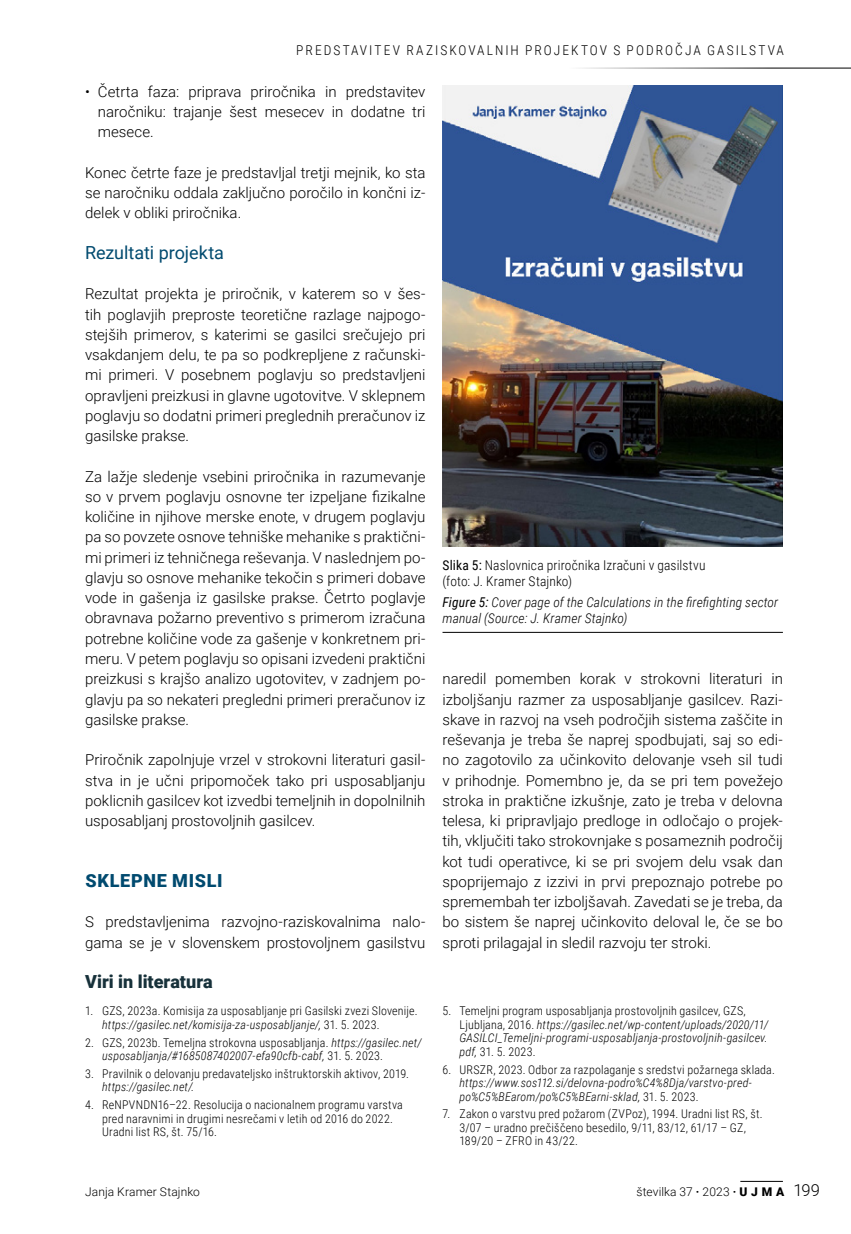
<style>
.page{position:relative;width:851px;height:1234px;background:#fff}
.page>*{position:absolute;margin:0;border:0;box-sizing:border-box;transform-origin:0 0}
._02_Podnaslov_Mo_cop{font:18px "Roboto";letter-spacing:-.005em;color:#004a6f}
._05_Naslov_viri{font:900 18px "Roboto";color:#17313a}
._01_Naslov_Mo__12_bl{font:900 18px "Roboto";letter-spacing:.04em;color:#004a6f}
._00_normal_10pt_SLO{font:300 15px/20.2px "Roboto";color:#000;text-align:justify}
._06_podpis_pod_sliko{font:italic 300 13.5px/16.5px "Roboto Condensed";letter-spacing:.01em;color:#000}
._06_podpis_pod_sliko-2{font:300 13.5px/16.5px "Roboto Condensed";letter-spacing:.01em;color:#000}
._06_podpis_pod_sliko-3{font:300 13.5px "Roboto Condensed";letter-spacing:.15em;color:#000}
.t1{font:italic 300 12px/13.5px "Roboto Condensed";letter-spacing:.015em;color:#000}
.t2{font:300 12px/13.5px "Roboto Condensed";letter-spacing:.015em;color:#000}
.t3{font:300 12px "Roboto";letter-spacing:.01em;color:#000}
.s1{font-style:italic}
.s2{font-style:normal}
.s3{font-weight:400}
.s4{font-weight:700}
.s5{font-weight:900}
.s6{font-size:16.5px}
</style>
<div class="page">
<img style="left:442px;top:85px;width:340px;height:461px">
<hr style="left:442px;top:632px;width:340px;height:1px;background:#000">
<hr style="left:566px;top:68px;width:284px;height:1px;background:#000">
<hr style="left:740px;top:1180px;width:42px;height:1px;background:#000">
<p class="_06_podpis_pod_sliko-3" style="left:296px;top:41px;width:489px">PREDSTAVITEV RAZISKOVALNIH PROJEKTOV S PODROČJA GASILSTVA</p>
<p class="_00_normal_10pt_SLO" style="left:98px;top:81px;width:329px;text-indent:-13px">• Četrta faza: priprava priročnika in predstavitev naročniku: trajanje šest mesecev in dodatne tri mesece.</p>
<p class="_00_normal_10pt_SLO" style="left:85px;top:162px;width:342px">Konec četrte faze je predstavljal tretji mejnik, ko sta se naročniku oddala zaključno poročilo in končni iz&shy;delek v obliki priročnika.</p>
<p class="_02_Podnaslov_Mo_cop" style="left:85px;top:240px;width:140px">Rezultati projekta</p>
<p class="_00_normal_10pt_SLO" style="left:85px;top:283px;width:342px">Rezultat projekta je priročnik, v katerem so v šes&shy;tih poglavjih preproste teoretične razlage najpogo&shy;stejših primerov, s katerimi se gasilci srečujejo pri vsakdanjem delu, te pa so podkrepljene z računski&shy;mi primeri. V posebnem poglavju so predstavljeni opravljeni preizkusi in glavne ugotovitve. V sklepnem poglavju so dodatni primeri preglednih preračunov iz gasilske prakse.</p>
<p class="_00_normal_10pt_SLO" style="left:85px;top:465px;width:342px">Za lažje sledenje vsebini priročnika in razumevanje so v prvem poglavju osnovne ter izpeljane fizikalne količine in njihove merske enote, v drugem poglavju pa so povzete osnove tehniške mehanike s praktični&shy;mi primeri iz tehničnega reševanja. V naslednjem po&shy;glavju so osnove mehanike tekočin s primeri dobave vode in gašenja iz gasilske prakse. Četrto poglavje obravnava požarno preventivo s primerom izračuna potrebne količine vode za gašenje v konkretnem pri&shy;meru. V petem poglavju so opisani izvedeni praktični preizkusi s krajšo analizo ugotovitev, v zadnjem po&shy;glavju pa so nekateri pregledni primeri preračunov iz gasilske prakse.</p>
<p class="_00_normal_10pt_SLO" style="left:85px;top:749px;width:342px">Priročnik zapolnjuje vrzel v strokovni literaturi gasil&shy;stva in je učni pripomoček tako pri usposabljanju poklicnih gasilcev kot izvedbi temeljnih in dopolnilnih usposabljanj prostovoljnih gasilcev.</p>
<p class="_01_Naslov_Mo__12_bl" style="left:85px;top:867px;width:138px">SKLEPNE MISLI</p>
<p class="_00_normal_10pt_SLO" style="left:85px;top:911px;width:342px">S predstavljenima razvojno-raziskovalnima nalo&shy;gama se je v slovenskem prostovoljnem gasilstvu</p>
<p class="_05_Naslov_viri" style="left:85px;top:969px;width:129px">Viri in literatura</p>
<p class="t2" style="left:102px;top:1003px;width:317px;text-indent:-17px">1. GZS, 2023a. Komisija za usposabljanje pri Gasilski zvezi Slovenije. <span class="s1">https://gasilec.net/komisija-za-usposabljanje/,</span> 31. 5. 2023.</p>
<p class="t1" style="left:102px;top:1034px;width:321px;text-indent:-17px"><span class="s2">2. GZS, 2023b. Temeljna strokovna usposabljanja.</span> https://gasilec.net/ usposabljanja/#1685087402007-efa90cfb-cabf, <span class="s2">31. 5. 2023.</span></p>
<p class="t2" style="left:102px;top:1066px;width:308px;text-indent:-17px">3. Pravilnik o delovanju predavateljsko inštruktorskih aktivov, 2019. <span class="s1">https://gasilec.net/.</span></p>
<p class="t2" style="left:102px;top:1097px;width:302px;text-indent:-17px">4. ReNPVNDN16–22. Resolucija o nacionalnem programu varstva pred naravnimi in drugimi nesrečami v letih od 2016 do 2022.<br>Uradni list RS, št. 75/16.</p>
<p class="t3" style="left:85px;top:1183px;width:116px">Janja Kramer Stajnko</p>
<p class="_06_podpis_pod_sliko-2" style="left:442px;top:556px;width:264px"><span class="s3">Slika 5:</span> Naslovnica priročnika Izračuni v gasilstvu (foto: J. Kramer Stajnko)</p>
<p class="_06_podpis_pod_sliko" style="left:442px;top:593px;width:337px"><span class="s3">Figure 5:</span> Cover page of the Calculations in the firefighting sector manual (Source: J. Kramer Stajnko)</p>
<p class="_00_normal_10pt_SLO" style="left:442px;top:668px;width:342px">naredil pomemben korak v strokovni literaturi in izboljšanju razmer za usposabljanje gasilcev. Razi&shy;skave in razvoj na vseh področjih sistema zaščite in reševanja je treba še naprej spodbujati, saj so edi&shy;no zagotovilo za učinkovito delovanje vseh sil tudi v prihodnje. Pomembno je, da se pri tem povežejo stroka in praktične izkušnje, zato je treba v delovna telesa, ki pripravljajo predloge in odločajo o projek&shy;tih, vključiti tako strokovnjake s posameznih področij kot tudi operativce, ki se pri svojem delu vsak dan spoprijemajo z izzivi in prvi prepoznajo potrebe po spremembah ter izboljšavah. Zavedati se je treba, da bo sistem še naprej učinkovito deloval le, če se bo sproti prilagajal in sledil razvoju ter stroki.</p>
<p class="t1" style="left:459px;top:1003px;width:310px;text-indent:-17px"><span class="s2">5. Temeljni program usposabljanja prostovoljnih gasilcev, GZS, Ljubljana, 2016.</span> https://gasilec.net/wp-content/uploads/2020/11/ GASILCI_Temeljni-programi-usposabljanja-prostovoljnih-gasilcev. pdf, <span class="s2">31. 5. 2023.</span></p>
<p class="t1" style="left:459px;top:1061px;width:317px;text-indent:-17px"><span class="s2">6. URSZR, 2023. Odbor za razpolaganje s sredstvi požarnega sklada. </span>https://www.sos112.si/delovna-podro%C4%8Dja/varstvo-pred&shy;po%C5%BEarom/po%C5%BEarni-sklad, <span class="s2">31. 5. 2023.</span></p>
<p class="t2" style="left:459px;top:1106px;width:305px;text-indent:-17px">7. Zakon o varstvu pred požarom (ZVPoz), 1994. Uradni list RS, št.<br>3/07 – uradno prečiščeno besedilo, 9/11, 83/12, 61/17 – GZ,<br>189/20 – ZFRO in 43/22.</p>
<p class="t3" style="left:636px;top:1183px;width:185px">številka 37 <span class="s4">·</span> 2023 <span class="s4">·</span> <span class="s5">U J M A</span> <span class="s6">199</span></p>
</div>
